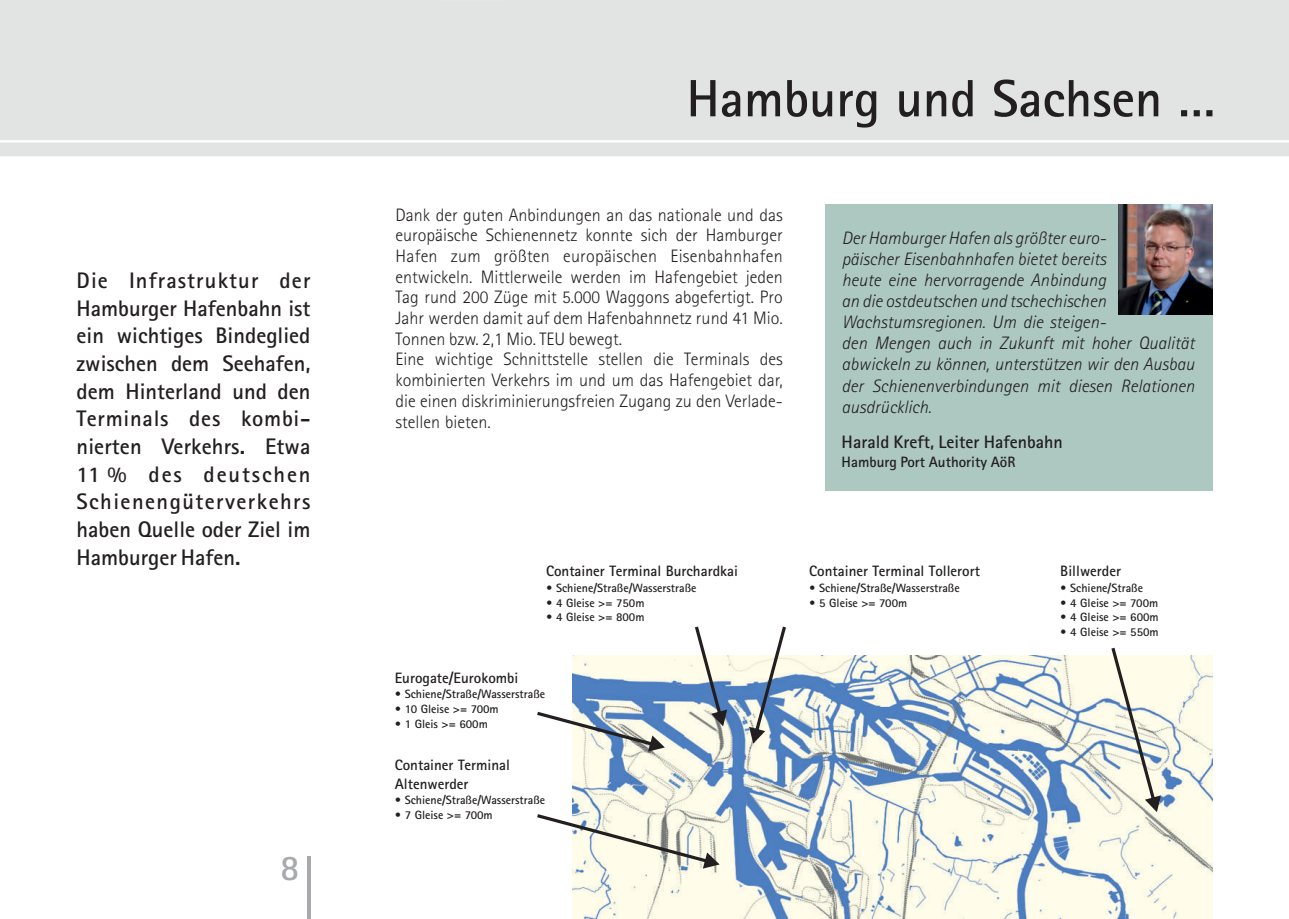
<style>
.page{position:relative;width:1289px;height:919px;background:#fff}
.page>*{position:absolute;margin:0;border:0;box-sizing:border-box;transform-origin:0 0}
.t1{font:700 52.5px "Agfa Rotis Sans Serif";color:#231f20}
.t2{font:700 36px "Agfa Rotis Sans Serif";color:#a8a9ad}
.t3{font:700 22.5px/27.6px "Agfa Rotis Sans Serif";color:#231f20;text-align:justify}
.t4{font:300 18px/20.7px "Agfa Rotis Sans Serif";color:#231f20}
.t5{font:italic 300 18px/21.1px "Rotis Sans Serif Std";color:#231f20}
.t6{font:700 18px "Agfa Rotis Sans Serif";color:#231f20}
.t7{font:700 15px/18.5px "Agfa Rotis Sans Serif";color:#231f20}
.t8{font:700 12px "Agfa Rotis Sans Serif";color:#231f20}
</style>
<div class="page">
<div style="left:0;top:0;width:1288px;height:156px;background:#e2e4e4"></div>
<hr style="left:307px;top:856px;width:3px;height:62px;background:#a8a9ad">
<img style="left:572px;top:655px;width:640px;height:263px">
<svg style="left:537px;top:711px;width:128px;height:40px"></svg>
<svg style="left:537px;top:814px;width:182px;height:54px"></svg>
<svg style="left:695px;top:626px;width:32px;height:100px"></svg>
<svg style="left:749px;top:626px;width:37px;height:117px"></svg>
<svg style="left:1111px;top:647px;width:49px;height:165px;background:#e0e1d5"></svg>
<img style="left:1118px;top:204px;width:94px;height:111px">
<p class="t3" style="left:77px;top:269px;width:235px">Die Infrastruktur der Hamburger Hafenbahn ist ein wichtiges Bindeglied zwischen dem Seehafen, dem Hinterland und den Terminals des kombi&shy;nierten Verkehrs. Etwa 11 % des deutschen Schienengüterverkehrs haben Quelle oder Ziel im Hamburger Hafen.</p>
<h2 class="t2" style="left:280px;top:855px;width:21px">8</h2>
<h1 class="t1" style="left:686px;top:80px;width:530px">Hamburg und Sachsen …</h1>
<p class="t4" style="left:395px;top:206px;width:388px">Dank der guten Anbindungen an das nationale und das europäische Schienennetz konnte sich der Hamburger Hafen zum größten europäischen Eisenbahnhafen entwickeln. Mittlerweile werden im Hafengebiet jeden Tag rund 200 Züge mit 5.000 Waggons abgefertigt. Pro Jahr werden damit auf dem Hafenbahnnetz rund 41 Mio.<br>Tonnen bzw. 2,1 Mio. TEU bewegt.<br>Eine wichtige Schnittstelle stellen die Terminals des kombinierten Verkehrs im und um das Hafengebiet dar, die einen diskriminierungsfreien Zugang zu den Verlade&shy;stellen bieten.</p>
<p class="t5" style="left:841px;top:229px;width:354px">Der Hamburger Hafen als größter euro-<br>päischer Eisenbahnhafen bietet bereits<br>heute eine hervorragende Anbindung<br>an die ostdeutschen und tschechischen Wachstumsregionen. Um die steigen-<br>den Mengen auch in Zukunft mit hoher Qualität abwickeln zu können, unterstützen wir den Ausbau der Schienenverbindungen mit diesen Relationen ausdrücklich.</p>
<p class="t6" style="left:841px;top:435px;width:223px">Harald Kreft, Leiter Hafenbahn</p>
<p class="t7" style="left:841px;top:454px;width:175px">Hamburg Port Authority AöR</p>
<p class="t7" style="left:546px;top:563px;width:193px">Container Terminal Burchardkai</p>
<p class="t8" style="left:546px;top:583px;width:152px">• Schiene/Straße/Wasserstraße</p>
<p class="t8" style="left:546px;top:598px;width:100px">• 4 Gleise &gt;= 750m</p>
<p class="t8" style="left:546px;top:613px;width:100px">• 4 Gleise &gt;= 800m</p>
<p class="t7" style="left:395px;top:670px;width:125px">Eurogate/Eurokombi</p>
<p class="t8" style="left:395px;top:690px;width:152px">• Schiene/Straße/Wasserstraße</p>
<p class="t8" style="left:395px;top:704px;width:105px">• 10 Gleise &gt;= 700m</p>
<p class="t8" style="left:395px;top:719px;width:95px">• 1 Gleis &gt;= 600m</p>
<p class="t7" style="left:395px;top:757px;width:117px">Container Terminal<br>Altenwerder</p>
<p class="t8" style="left:395px;top:795px;width:152px">• Schiene/Straße/Wasserstraße</p>
<p class="t8" style="left:395px;top:810px;width:99px">• 7 Gleise &gt;= 700m</p>
<p class="t7" style="left:809px;top:563px;width:172px">Container Terminal Tollerort</p>
<p class="t8" style="left:809px;top:583px;width:152px">• Schiene/Straße/Wasserstraße</p>
<p class="t8" style="left:809px;top:598px;width:99px">• 5 Gleise &gt;= 700m</p>
<p class="t7" style="left:1060px;top:563px;width:62px">Billwerder</p>
<p class="t8" style="left:1060px;top:583px;width:84px">• Schiene/Straße</p>
<p class="t8" style="left:1060px;top:598px;width:99px">• 4 Gleise &gt;= 700m</p>
<p class="t8" style="left:1060px;top:613px;width:100px">• 4 Gleise &gt;= 600m</p>
<p class="t8" style="left:1060px;top:627px;width:100px">• 4 Gleise &gt;= 550m</p>
</div>
